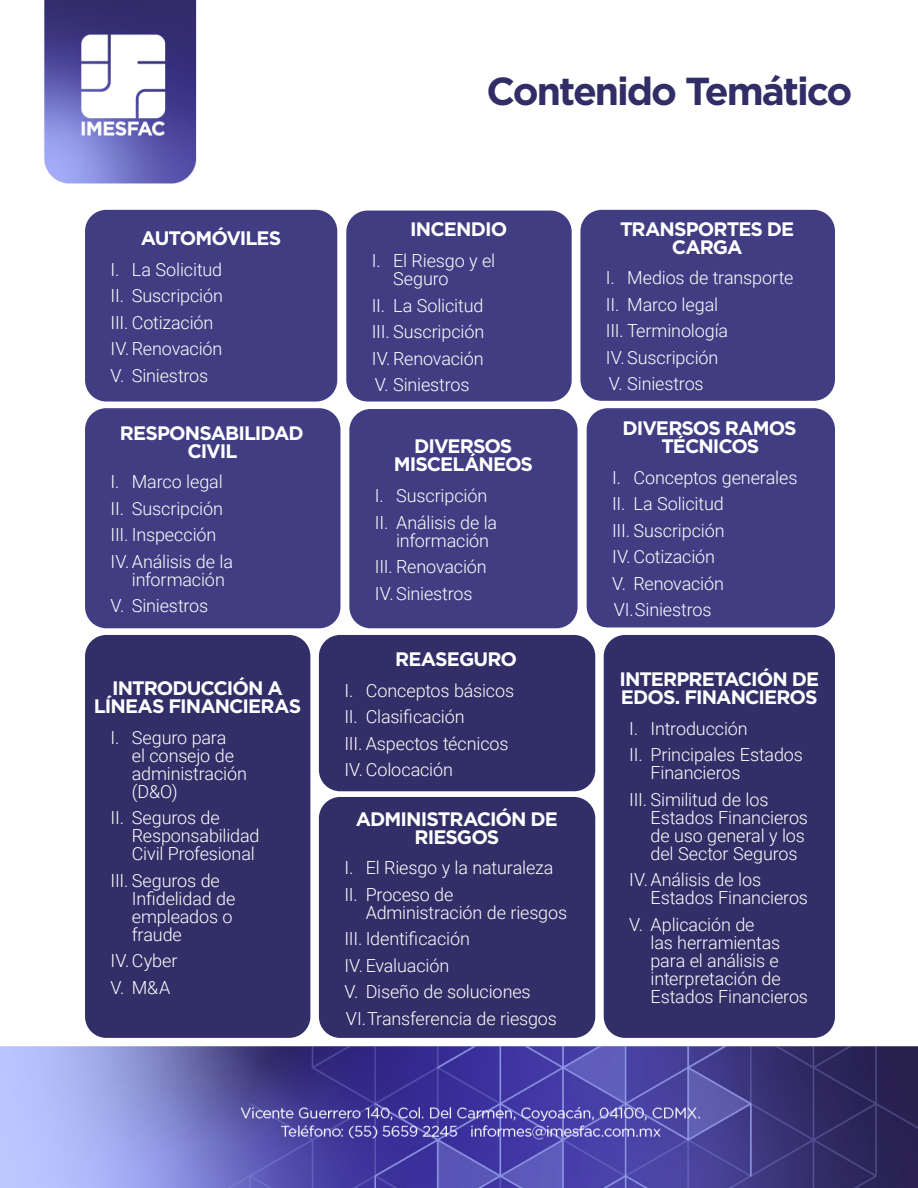
<style>
.page{position:relative;width:918px;height:1188px;background:#fff}
.page>*{position:absolute;margin:0;border:0;box-sizing:border-box;transform-origin:0 0}
.t1{font:700 39px "Gotham";letter-spacing:-.05em;color:#312d67}
.t2{font:700 19.5px/18px "Gotham";letter-spacing:-.05em;color:#fff;text-align:center}
.t3{font:300 18px/26.5px "Roboto";letter-spacing:-.01em;color:#fff}
</style>
<div class="page">
<img style="left:1px;top:0;width:917px;height:1188px">
<div style="left:85px;top:210px;width:252px;height:192px;background:#403d82;border-radius:21px"></div>
<div style="left:85px;top:408px;width:255px;height:220px;background:#403d82;border-radius:21px"></div>
<div style="left:85px;top:635px;width:225px;height:403px;background:#322e67;border-radius:21px"></div>
<div style="left:604px;top:635px;width:231px;height:403px;background:#322e67;border-radius:21px"></div>
<div style="left:346px;top:211px;width:226px;height:191px;background:#403d82;border-radius:21px"></div>
<div style="left:349px;top:409px;width:229px;height:219px;background:#403d82;border-radius:21px"></div>
<div style="left:319px;top:635px;width:276px;height:156px;background:#322e67;border-radius:21px"></div>
<div style="left:580px;top:210px;width:255px;height:191px;background:#403d82;border-radius:21px"></div>
<div style="left:587px;top:408px;width:248px;height:219px;background:#403d82;border-radius:21px"></div>
<div style="left:319px;top:797px;width:276px;height:241px;background:#322e67;border-radius:21px"></div>
<h1 class="t1" style="left:487px;top:66px;width:367px">Contenido Temático</h1>
<p class="t2" style="left:141px;top:229px;width:142px">AUTOMÓVILES</p>
<p class="t3" style="left:111px;top:256px;width:114px">I. La Solicitud<br>II. Suscripción<br>III. Cotización<br>IV.Renovación<br>V. Siniestros</p>
<p class="t2" style="left:120px;top:424px;width:185px">RESPONSABILIDAD<br>CIVIL</p>
<p class="t3" style="left:111px;top:468px;width:124px">I. Marco legal<br>II. Suscripción<br>III. Inspección<br>IV.Análisis de la</p>
<p class="t3" style="left:111px;top:566px;width:116px;text-indent:21px">información<br>V. Siniestros</p>
<p class="t2" style="left:94px;top:679px;width:209px">INTRODUCCIÓN A<br>LÍNEAS FINANCIERAS</p>
<p class="t3" style="left:132px;top:728px;width:117px;line-height:18px;text-indent:-21px">I. Seguro para<br>el consejo de administración (D&amp;O)</p>
<p class="t3" style="left:132px;top:808px;width:129px;line-height:18px;text-indent:-21px">II. Seguros de<br>Responsabilidad<br>Civil Profesional</p>
<p class="t3" style="left:132px;top:871px;width:105px;line-height:18px;text-indent:-21px">III. Seguros de<br>Infidelidad de empleados o fraude</p>
<p class="t3" style="left:111px;top:947px;width:68px">IV.Cyber<br>V. M&amp;A</p>
<p class="t2" style="left:410px;top:220px;width:99px">INCENDIO</p>
<p class="t3" style="left:393px;top:251px;width:104px;line-height:18px;text-indent:-21px">I. El Riesgo y el<br>Seguro</p>
<p class="t3" style="left:372px;top:291px;width:114px;text-align:justify">II. La Solicitud III. Suscripción IV.Renovación V. Siniestros</p>
<p class="t2" style="left:394px;top:437px;width:141px">DIVERSOS<br>MISCELÁNEOS</p>
<p class="t3" style="left:375px;top:482px;width:124px">I. Suscripción<br>II. Análisis de la</p>
<p class="t3" style="left:375px;top:526px;width:116px;text-indent:21px">información<br>III. Renovación<br>IV.Siniestros</p>
<p class="t2" style="left:395px;top:650px;width:124px">REASEGURO</p>
<p class="t3" style="left:344px;top:676px;width:171px">I. Conceptos básicos<br>II. Clasificación<br>III. Aspectos técnicos<br>IV.Colocación</p>
<p class="t2" style="left:356px;top:810px;width:204px">ADMINISTRACIÓN DE<br>RIESGOS</p>
<p class="t3" style="left:344px;top:854px;width:211px">I. El Riesgo y la naturaleza<br>II. Proceso de</p>
<p class="t3" style="left:344px;top:899px;width:224px;text-indent:21px">Administración de riesgos<br>III. Identificación<br>IV.Evaluación<br>V. Diseño de soluciones<br>VI.Transferencia de riesgos</p>
<p class="t2" style="left:620px;top:220px;width:176px">TRANSPORTES DE<br>CARGA</p>
<p class="t3" style="left:606px;top:264px;width:189px">I. Medios de transporte<br>II. Marco legal<br>III. Terminología<br>IV.Suscripción<br>V. Siniestros</p>
<p class="t2" style="left:623px;top:419px;width:176px">DIVERSOS RAMOS<br>TÉCNICOS</p>
<p class="t3" style="left:612px;top:463px;width:187px">I. Conceptos generales<br>II. La Solicitud<br>III. Suscripción<br>IV.Cotización<br>V. Renovación<br>VI.Siniestros</p>
<p class="t2" style="left:619px;top:670px;width:201px;text-align:left">INTERPRETACIÓN DE<br>EDOS. FINANCIEROS</p>
<p class="t3" style="left:629px;top:714px;width:175px">I. Introducción<br>II. Principales Estados</p>
<p class="t3" style="left:629px;top:759px;width:141px;text-align:center">Financieros<br>III. Similitud de los</p>
<p class="t3" style="left:651px;top:808px;width:159px;line-height:18px">Estados Financieros de uso general y los del Sector Seguros</p>
<p class="t3" style="left:651px;top:870px;width:159px;line-height:18px;text-indent:-21px">IV.Análisis de los<br>Estados Financieros</p>
<p class="t3" style="left:651px;top:915px;width:159px;line-height:18px;text-indent:-21px">V. Aplicación de<br>las herramientas para el análisis e interpretación de<br>Estados Financieros</p>
</div>
